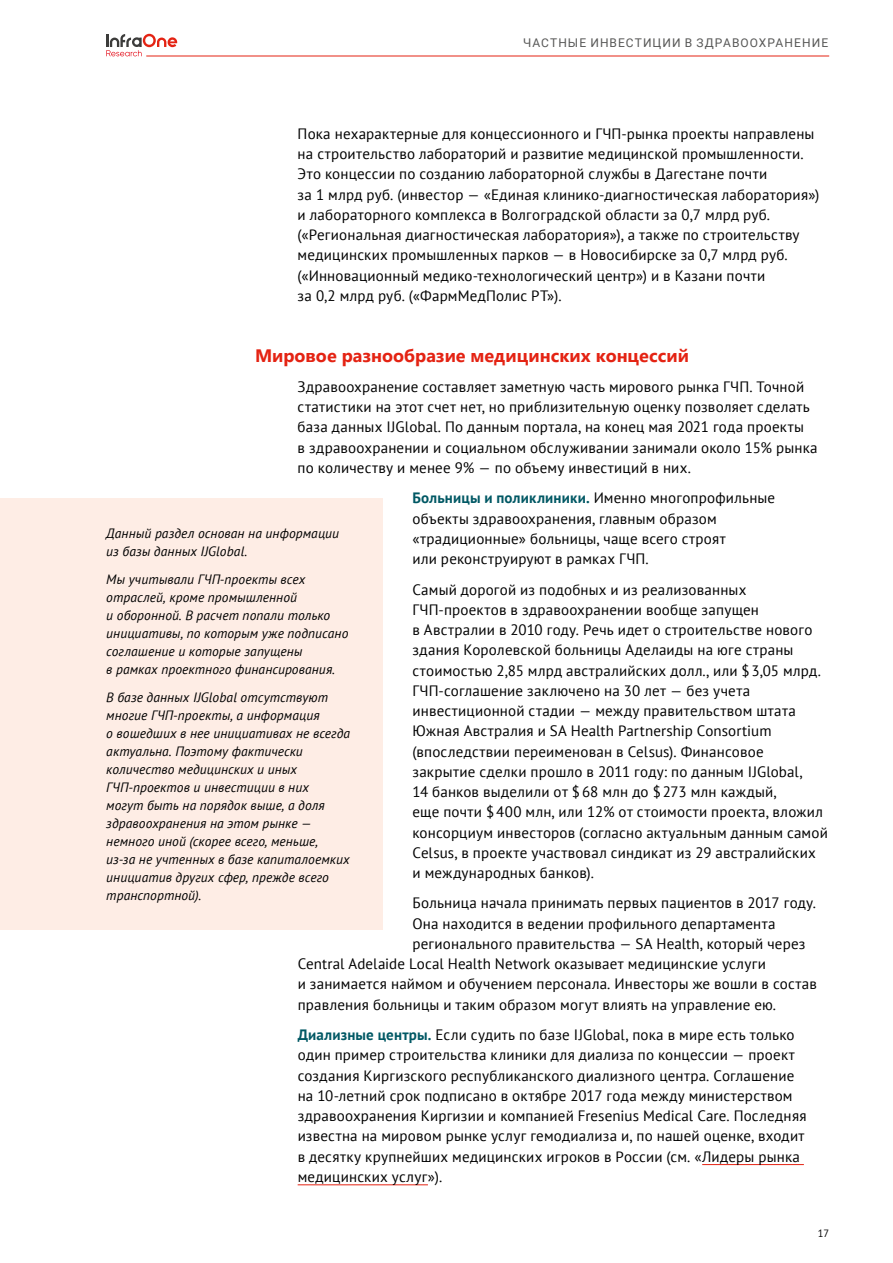
<style>
.page{position:relative;width:893px;height:1263px;background:#fff}
.page>*{position:absolute;margin:0;border:0;box-sizing:border-box;transform-origin:0 0}
.t1{font:700 18px "Segoe UI";color:#e42313}
.t2{font:15px/20.2px "PT Sans";letter-spacing:.01em;color:#000}
.t3{font:italic 13.5px/18px "PT Sans";letter-spacing:.005em;color:#000}
.t4{font:12px "Roboto";letter-spacing:.09em;color:#575756}
.t5{font:10.5px "PT Sans";color:#000}
.s1{font-weight:700;color:#005864}
</style>
<div class="page">
<hr style="left:702px;top:1164px;width:102px;height:1px;background:#e42313">
<hr style="left:298px;top:1184px;width:130px;height:1px;background:#e42313">
<div style="left:0;top:498px;width:383px;height:432px;background:#feede5"></div>
<hr style="left:146px;top:56px;width:683px;height:1px;background:#e42313">
<svg style="left:106px;top:34px;width:71px;height:22px"></svg>
<p class="t4" style="left:523px;top:34px;width:306px">ЧАСТНЫЕ ИНВЕСТИЦИИ В ЗДРАВООХРАНЕНИЕ</p>
<p class="t2" style="left:298px;top:123px;width:523px">Пока нехарактерные для концессионного и ГЧП‑рынка проекты направлены на строительство лабораторий и развитие медицинской промышленности.<br>Это концессии по созданию лабораторной службы в Дагестане почти<br>за 1 млрд руб. (инвестор — «Единая клинико-диагностическая лаборатория») и лабораторного комплекса в Волгоградской области за 0,7 млрд руб. («Региональная диагностическая лаборатория»), а также по строительству медицинских промышленных парков — в Новосибирске за 0,7 млрд руб. («Инновационный медико-технологический центр») и в Казани почти<br>за 0,2 млрд руб. («ФармМедПолис РТ»).</p>
<p class="t1" style="left:255px;top:342px;width:435px">Мировое разнообразие медицинских концессий</p>
<p class="t2" style="left:298px;top:376px;width:521px">Здравоохранение составляет заметную часть мирового рынка ГЧП. Точной статистики на этот счет нет, но приблизительную оценку позволяет сделать база данных IJGlobal. По данным портала, на конец мая 2021 года проекты<br>в здравоохранении и социальном обслуживании занимали около 15% рынка по количеству и менее 9% — по объему инвестиций в них.</p>
<p class="t2" style="left:412px;top:488px;width:364px"><span class="s1">Больницы и поликлиники.</span> Именно многопрофильные объекты здравоохранения, главным образом «традиционные» больницы, чаще всего строят<br>или реконструируют в рамках ГЧП.</p>
<p class="t2" style="left:412px;top:579px;width:417px">Самый дорогой из подобных и из реализованных ГЧП‑проектов в здравоохранении вообще запущен<br>в Австралии в 2010 году. Речь идет о строительстве нового здания Королевской больницы Аделаиды на юге страны стоимостью 2,85 млрд австралийских долл., или $3,05 млрд.<br>ГЧП‑соглашение заключено на 30 лет — без учета инвестиционной стадии — между правительством штата Южная Австралия и SA Health Partnership Consortium (впоследствии переименован в Celsus). Финансовое закрытие сделки прошло в 2011 году: по данным IJGlobal,<br>14 банков выделили от $68 млн до $273 млн каждый,<br>еще почти $400 млн, или 12% от стоимости проекта, вложил консорциум инвесторов (согласно актуальным данным самой Celsus, в проекте участвовал синдикат из 29 австралийских<br>и международных банков).</p>
<p class="t2" style="left:412px;top:893px;width:405px">Больница начала принимать первых пациентов в 2017 году.</p>
<p class="t2" style="left:412px;top:913px;width:365px">Она находится в ведении профильного департамента</p>
<p class="t2" style="left:412px;top:933px;width:394px">регионального правительства — SA Health, который через</p>
<p class="t2" style="left:298px;top:953px;width:470px">Central Adelaide Local Health Network оказывает медицинские услуги</p>
<p class="t2" style="left:298px;top:974px;width:521px">и занимается наймом и обучением персонала. Инвесторы же вошли в состав</p>
<p class="t2" style="left:298px;top:994px;width:480px">правления больницы и таким образом могут влиять на управление ею.</p>
<p class="t2" style="left:298px;top:1024px;width:510px"><span class="s1">Диализные центры.</span> Если судить по базе IJGlobal, пока в мире есть только один пример строительства клиники для диализа по концессии — проект создания Киргизского республиканского диализного центра. Соглашение на 10‑летний срок подписано в октябре 2017 года между министерством здравоохранения Киргизии и компанией Fresenius Medical Care. Последняя известна на мировом рынке услуг гемодиализа и, по нашей оценке, входит в десятку крупнейших медицинских игроков в России (см. «Лидеры рынка медицинских услуг»).</p>
<p class="t3" style="left:106px;top:524px;width:234px">Данный раздел основан на информации из базы данных IJGlobal.</p>
<p class="t3" style="left:106px;top:570px;width:244px">Мы учитывали ГЧП‑проекты всех отраслей, кроме промышленной<br>и оборонной. В расчет попали только инициативы, по которым уже подписано соглашение и которые запущены<br>в рамках проектного финансирования.</p>
<p class="t3" style="left:106px;top:688px;width:245px">В базе данных IJGlobal отсутствуют многие ГЧП‑проекты, а информация<br>о вошедших в нее инициативах не всегда актуальна. Поэтому фактически количество медицинских и иных<br>ГЧП‑проектов и инвестиции в них<br>могут быть на порядок выше, а доля здравоохранения на этом рынке — немного иной (скорее всего, меньше, из‑за не учтенных в базе капиталоемких инициатив других сфер, прежде всего транспортной).</p>
<p class="t5" style="left:818px;top:1226px;width:13px">17</p>
</div>
